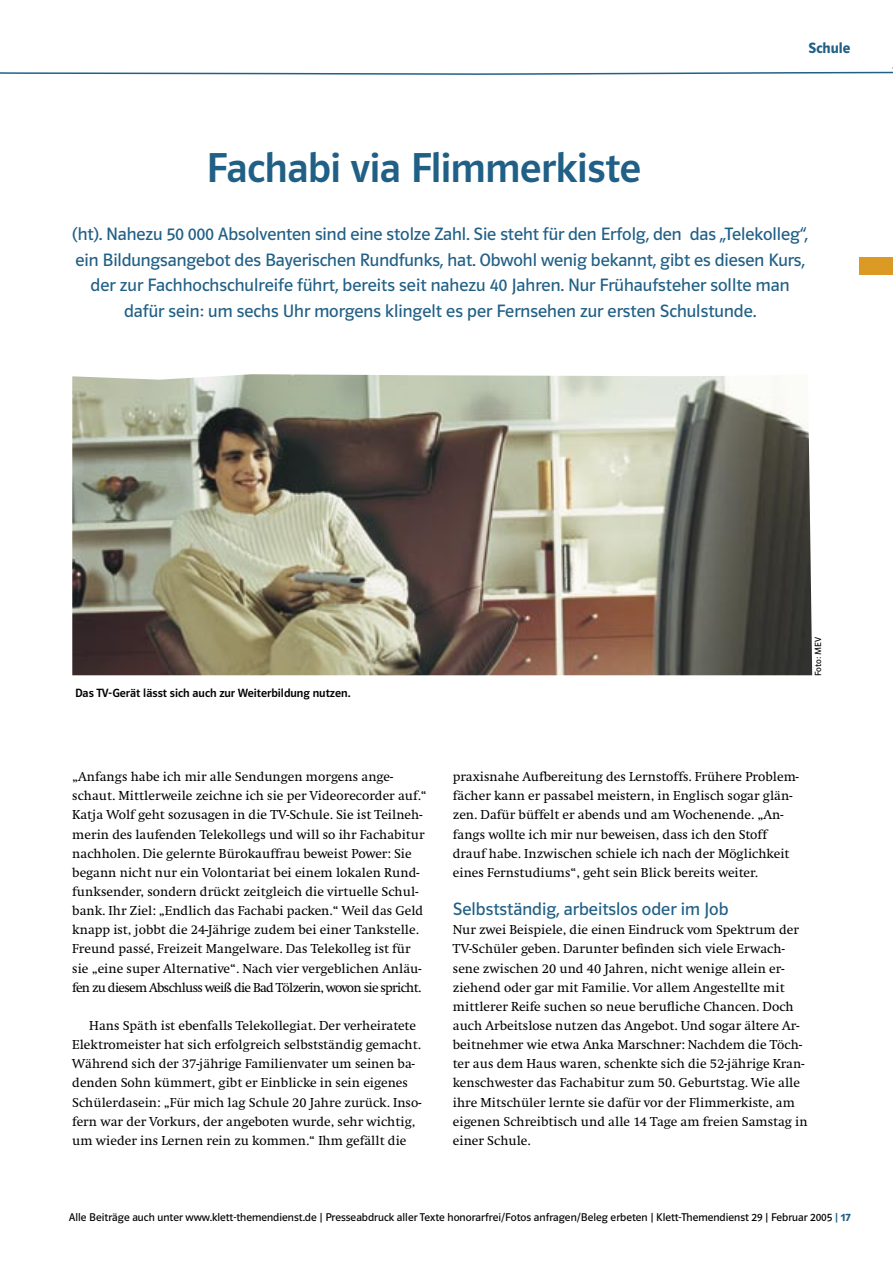
<style>
.page{position:relative;width:893px;height:1263px;background:#fff}
.page>*{position:absolute;margin:0;border:0;box-sizing:border-box;transform-origin:0 0}
.Themendienst_Artikel_Head{font:42px "Polo ST11 K Krftg";letter-spacing:-.01em;color:#216086}
.Themendienst_Artikel_Vorspann{font:18px/25.5px "Polo ST11 K Buch";letter-spacing:-.005em;color:#216086;text-align:center}
.Themendienst_Artikel_Schrift{font:18px "Polo ST11 K Buch";color:#216086}
.t1{font:15px "Polo ST11 K Hfett";color:#216086}
.Themendienst_Artikel_Schrift-2{font:13.5px/19.2px "Swift EF";color:#000}
.Themendienst_Bildunterschrift{font:12px "Polo ST11 K Krftg";color:#000}
.t2{font:11.25px "Polo ST11 K Buch";color:#000}
.Themendienst_credit{font:9px "Polo ST11 K Buch";color:#000}
.s1{font-family:"Polo ST11 K Hfett";color:#216086}
</style>
<div class="page">
<svg style="left:0;top:67px;width:893px;height:8px"></svg>
<img style="left:72px;top:374px;width:740px;height:301px">
<div style="left:859px;top:257px;width:34px;height:17px;background:#da9a23"></div>
<p class="Themendienst_Artikel_Head" style="left:207px;top:145px;width:436px">Fachabi via Flimmerkiste</p>
<p class="t1" style="left:808px;top:40px;width:43px">Schule</p>
<p class="t1" style="left:808px;top:40px;width:44px">Rubrik</p>
<p class="Themendienst_Artikel_Vorspann" style="left:72px;top:221px;width:737px">(ht). Nahezu 50 000 Absolventen sind eine stolze Zahl. Sie steht für den Erfolg, den das „Telekolleg“, ein Bildungsangebot des Bayerischen Rundfunks, hat. Obwohl wenig bekannt, gibt es diesen Kurs, der zur Fachhochschulreife führt, bereits seit nahezu 40 Jahren. Nur Frühaufsteher sollte man dafür sein: um sechs Uhr morgens klingelt es per Fernsehen zur ersten Schulstunde.</p>
<p class="Themendienst_Bildunterschrift" style="left:75px;top:687px;width:277px">Das TV-Gerät lässt sich auch zur Weiterbildung nutzen.</p>
<p class="Themendienst_credit" style="left:813px;top:676px;width:40px;rotate:-90deg">Foto: MEV</p>
<p class="Themendienst_Artikel_Schrift-2" style="left:72px;top:767px;width:356px">„Anfangs habe ich mir alle Sendungen morgens ange&shy;schaut. Mittlerweile zeichne ich sie per Videorecorder auf.“ Katja Wolf geht sozusagen in die TV-Schule. Sie ist Teilneh&shy;merin des laufenden Telekollegs und will so ihr Fachabitur nachholen. Die gelernte Bürokauffrau beweist Power: Sie begann nicht nur ein Volontariat bei einem lokalen Rund&shy;funksender, sondern drückt zeitgleich die virtuelle Schul&shy;bank. Ihr Ziel: „Endlich das Fachabi packen.“ Weil das Geld knapp ist, jobbt die 24-Jährige zudem bei einer Tankstelle.<br>Freund passé, Freizeit Mangelware. Das Telekolleg ist für sie „eine super Alternative“. Nach vier vergeblichen Anläu&shy;fen zu diesem Abschluss weiß die Bad Tölzerin, wovon sie spricht.</p>
<p class="Themendienst_Artikel_Schrift-2" style="left:72px;top:1016px;width:351px;text-indent:17px">Hans Späth ist ebenfalls Telekollegiat. Der verheiratete Elektromeister hat sich erfolgreich selbstständig gemacht.<br>Während sich der 37-jährige Familienvater um seinen ba&shy;denden Sohn kümmert, gibt er Einblicke in sein eigenes Schülerdasein: „Für mich lag Schule 20 Jahre zurück. Inso&shy;fern war der Vorkurs, der angeboten wurde, sehr wichtig, um wieder ins Lernen rein zu kommen.“ Ihm gefällt die</p>
<p class="Themendienst_Artikel_Schrift-2" style="left:453px;top:767px;width:348px">praxisnahe Aufbereitung des Lernstoffs. Frühere Problem&shy;fächer kann er passabel meistern, in Englisch sogar glän&shy;zen. Dafür büffelt er abends und am Wochenende. „An&shy;fangs wollte ich mir nur beweisen, dass ich den Stoff drauf habe. Inzwischen schiele ich nach der Möglichkeit eines Fernstudiums“, geht sein Blick bereits weiter.</p>
<p class="Themendienst_Artikel_Schrift" style="left:453px;top:899px;width:277px">Selbstständig, arbeitslos oder im Job</p>
<p class="Themendienst_Artikel_Schrift-2" style="left:453px;top:920px;width:356px">Nur zwei Beispiele, die einen Eindruck vom Spektrum der TV-Schüler geben. Darunter befinden sich viele Erwach&shy;sene zwischen 20 und 40 Jahren, nicht wenige allein er&shy;ziehend oder gar mit Familie. Vor allem Angestellte mit mittlerer Reife suchen so neue berufliche Chancen. Doch auch Arbeitslose nutzen das Angebot. Und sogar ältere Ar&shy;beitnehmer wie etwa Anka Marschner: Nachdem die Töch&shy;ter aus dem Haus waren, schenkte sich die 52-jährige Kran&shy;kenschwester das Fachabitur zum 50. Geburtstag. Wie alle ihre Mitschüler lernte sie dafür vor der Flimmerkiste, am eigenen Schreibtisch und alle 14 Tage am freien Samstag in einer Schule.</p>
<p class="t2" style="left:69px;top:1211px;width:783px">Alle Beiträge auch unter www.klett-themendienst.de | Presseabdruck aller Texte honorarfrei/Fotos anfragen/Beleg erbeten | Klett-Themendienst 29 | Februar 2005 <span class="s1">| 17</span></p>
</div>
